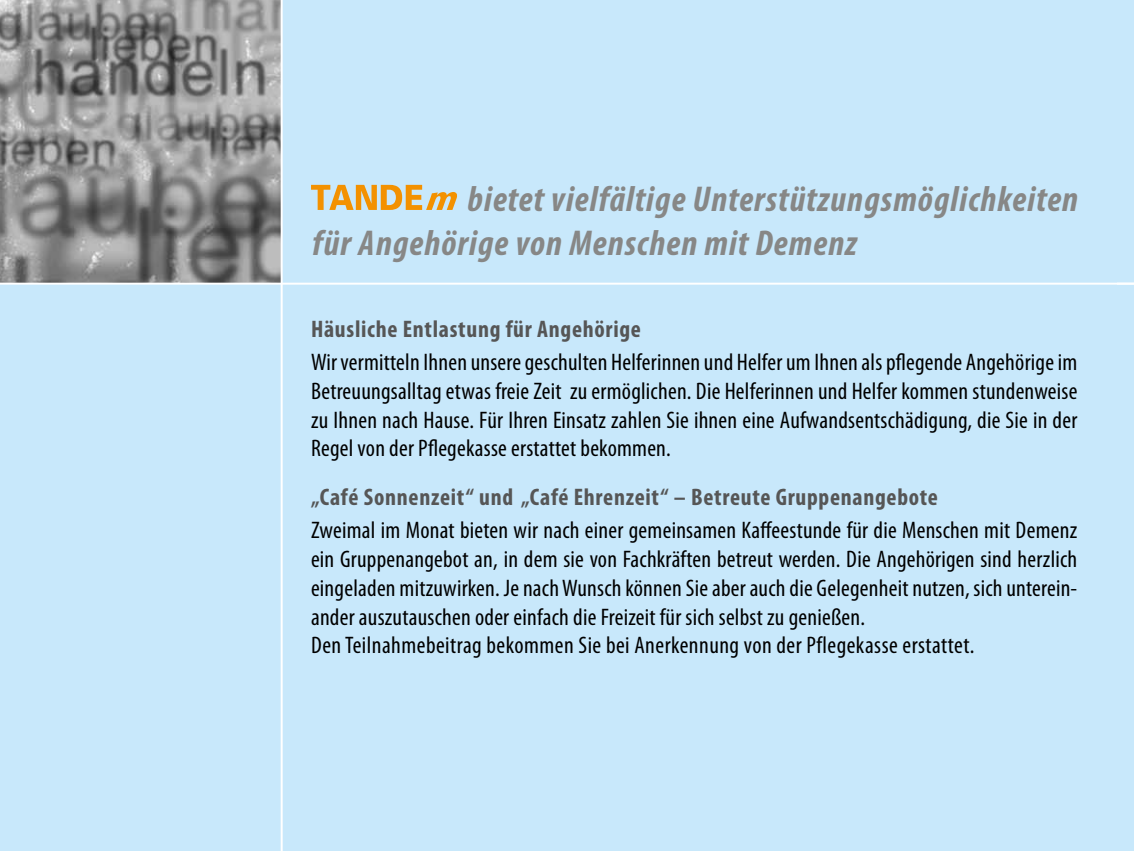
<style>
.page{position:relative;width:1134px;height:851px;background:#fff}
.page>*{position:absolute;margin:0;border:0;box-sizing:border-box;transform-origin:0 0}
.t1{font:italic 700 condensed 36px/43.2px "Myriad Pro";letter-spacing:.03em;color:#878786}
.t2{font:condensed 24px/28.8px "Myriad Pro";letter-spacing:.01em;color:#000;text-align:justify}
.t3{font:700 condensed 24px "Myriad Pro";letter-spacing:.03em;color:#565656}
</style>
<div class="page">
<div style="left:0;top:0;width:1134px;height:850px;background:#c8e8fb"></div>
<img style="left:0;top:0;width:281px;height:282px">
<svg style="left:311px;top:185px;width:146px;height:25px"></svg>
<hr style="left:281px;top:0;width:2px;height:850px;background:#fff">
<hr style="left:0;top:282px;width:1134px;height:2px;background:#fff">
<h1 class="t1" style="left:313px;top:177px;width:767px;text-indent:155px">bietet vielfältige Unterstützungsmöglichkeiten für Angehörige von Menschen mit Demenz</h1>
<p class="t3" style="left:311px;top:314px;width:331px">Häusliche Entlastung für Angehörige</p>
<p class="t2" style="left:311px;top:347px;width:768px">Wir vermitteln Ihnen unsere geschulten Helferinnen und Helfer um Ihnen als pflegende Angehörige im Betreuungsalltag etwas freie Zeit zu ermöglichen. Die Helferinnen und Helfer kommen stundenweise zu Ihnen nach Hause. Für Ihren Einsatz zahlen Sie ihnen eine Aufwandsentschädigung, die Sie in der Regel von der Pflegekasse erstattet bekommen.</p>
<p class="t3" style="left:311px;top:482px;width:628px">„Café Sonnenzeit“ und „Café Ehrenzeit“ – Betreute Gruppenangebote</p>
<p class="t2" style="left:311px;top:515px;width:768px;text-align:left">Zweimal im Monat bieten wir nach einer gemeinsamen Kaffeestunde für die Menschen mit Demenz ein Gruppenangebot an, in dem sie von Fachkräften betreut werden. Die Angehörigen sind herzlich eingeladen mitzuwirken. Je nach Wunsch können Sie aber auch die Gelegenheit nutzen, sich unterein&shy;ander auszutauschen oder einfach die Freizeit für sich selbst zu genießen.<br>Den Teilnahmebeitrag bekommen Sie bei Anerkennung von der Pflegekasse erstattet.</p>
</div>
